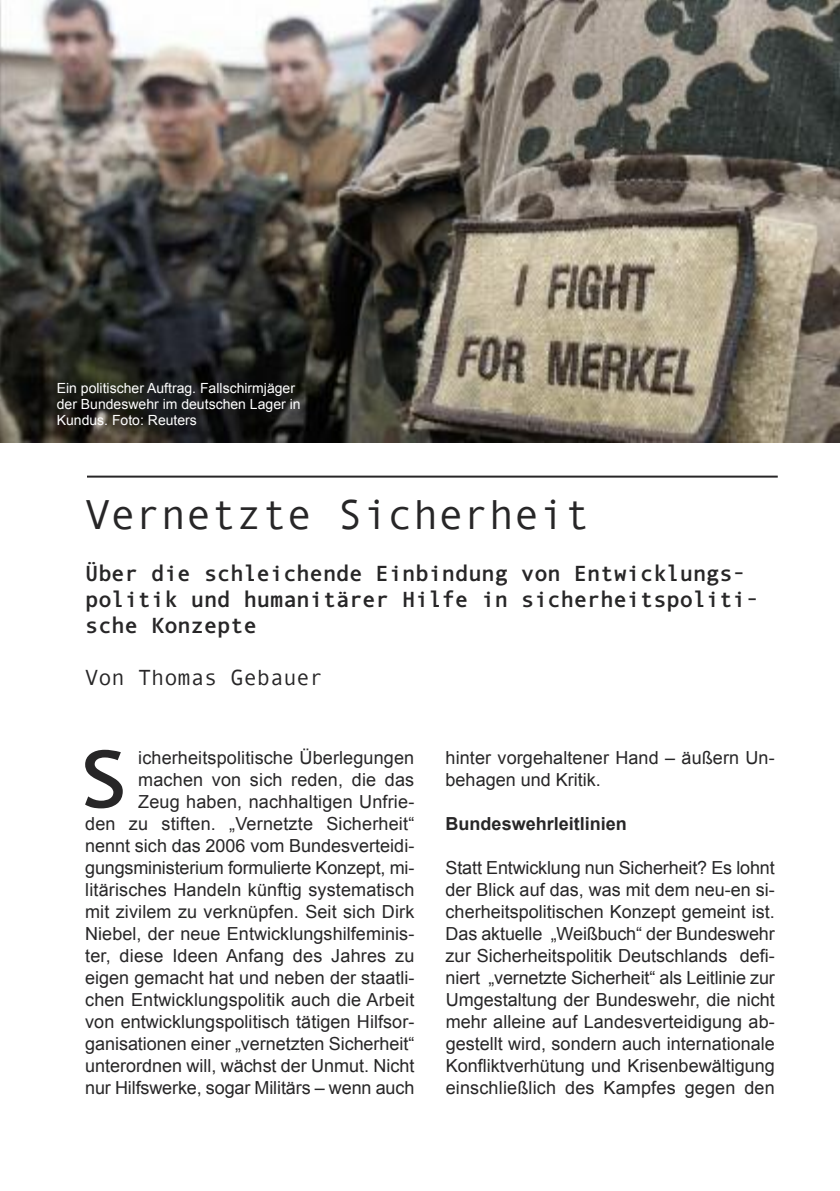
<style>
.page{position:relative;width:840px;height:1191px;background:#fff}
.page>*{position:absolute;margin:0;border:0;box-sizing:border-box;transform-origin:0 0}
.t1{font:700 82px "Andale Mono";color:#272627}
.t2{font:42px "Andale Mono";color:#272627}
.t3{font:700 22px/26px "Andale Mono";color:#272627}
.t4{font:22px "Andale Mono";color:#272627}
.t5{font:18px/22px "Arial";letter-spacing:.005em;color:#272627;text-align:right}
.t6{font:700 18px "Arial";color:#272627}
.t7{font:14px/16px "Arial";color:#fff}
</style>
<div class="page">
<img style="left:0;top:0;width:839px;height:442px">
<hr style="left:87px;top:475px;width:690px;height:2px;background:#272627">
<p class="t7" style="left:57px;top:380px;width:245px">Ein politischer Auftrag. Fallschirmjäger der Bundeswehr im deutschen Lager in<br>Kundus. Foto: Reuters</p>
<h2 class="t2" style="left:85px;top:490px;width:506px">Vernetzte Sicherheit</h2>
<p class="t3" style="left:85px;top:562px;width:675px">Über die schleichende Einbindung von Entwicklungs&shy;politik und humanitärer Hilfe in sicherheitspoliti&shy;sche Konzepte</p>
<p class="t4" style="left:85px;top:665px;width:239px">Von Thomas Gebauer</p>
<p class="t5" style="left:85px;top:746px;width:330px">icherheitspolitische Überlegungen machen von sich reden, die das<br>Zeug haben, nachhaltigen Unfrie-<br>den zu stiften. „Vernetzte Sicherheit“ nennt sich das 2006 vom Bundesverteidi&shy;gungsministerium formulierte Konzept, mi&shy;litärisches Handeln künftig systematisch mit zivilem zu verknüpfen. Seit sich Dirk Niebel, der neue Entwicklungshilfeminis&shy;ter, diese Ideen Anfang des Jahres zu eigen gemacht hat und neben der staatli&shy;chen Entwicklungspolitik auch die Arbeit von entwicklungspolitisch tätigen Hilfsor&shy;ganisationen einer „vernetzten Sicherheit“ unterordnen will, wächst der Unmut. Nicht nur Hilfswerke, sogar Militärs – wenn auch</p>
<p class="t5" style="left:445px;top:746px;width:330px;text-align:left">hinter vorgehaltener Hand – äußern Un&shy;behagen und Kritik.</p>
<h1 class="t1" style="left:79px;top:746px;width:51px">S</h1>
<p class="t6" style="left:445px;top:813px;width:183px">Bundeswehrleitlinien</p>
<p class="t5" style="left:445px;top:856px;width:330px;text-align:justify">Statt Entwicklung nun Sicherheit? Es lohnt der Blick auf das, was mit dem neu-en si&shy;cherheitspolitischen Konzept gemeint ist.<br>Das aktuelle „Weißbuch“ der Bundeswehr zur Sicherheitspolitik Deutschlands defi&shy;niert „vernetzte Sicherheit“ als Leitlinie zur Umgestaltung der Bundeswehr, die nicht mehr alleine auf Landesverteidigung ab&shy;gestellt wird, sondern auch internationale Konfliktverhütung und Krisenbewältigung einschließlich des Kampfes gegen den</p>
</div>
